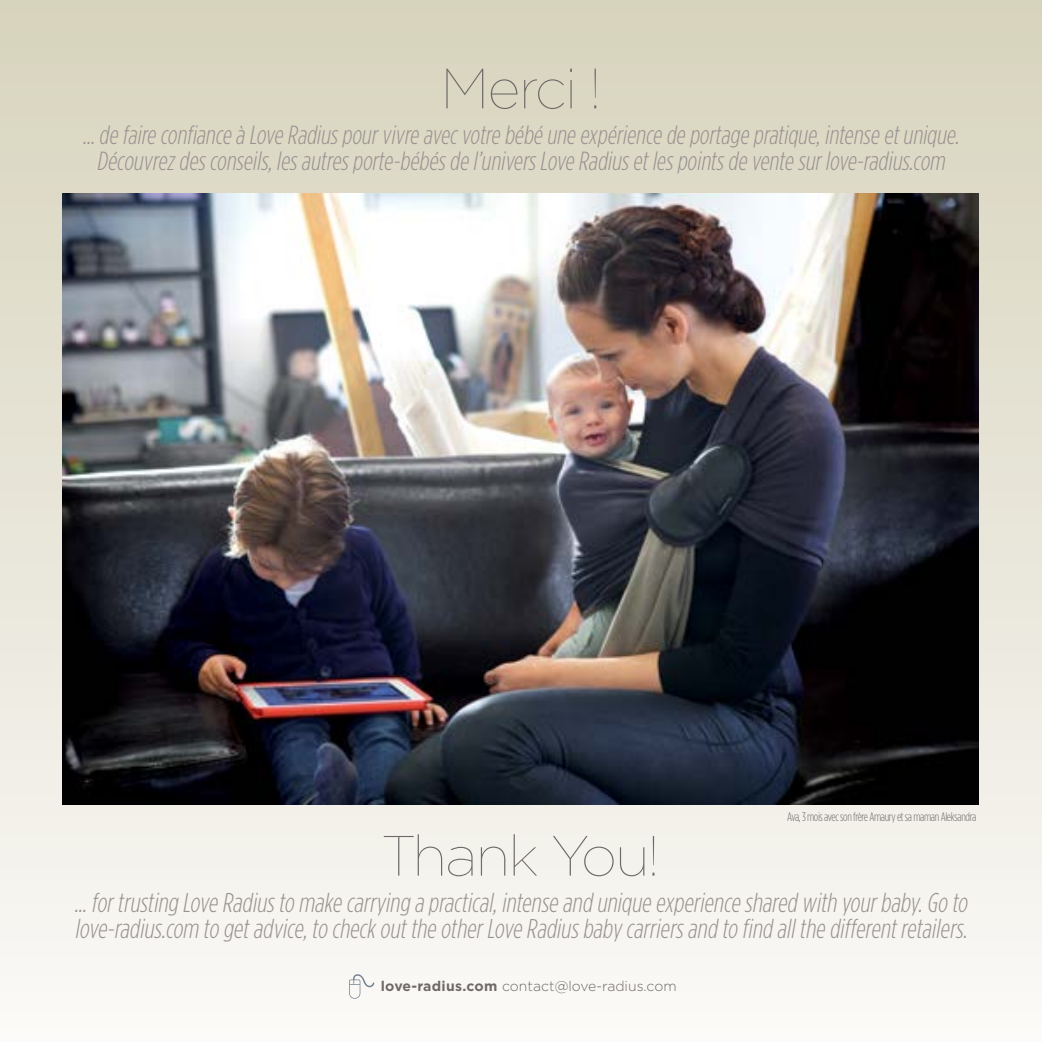
<style>
.page{position:relative;width:1042px;height:1042px;background:#fff}
.page>*{position:absolute;margin:0;border:0;box-sizing:border-box;transform-origin:0 0}
.t1{font:100 56.7px "Gotham";letter-spacing:-.03em;color:#6f6a6a}
.t2{font:italic 300 27.12px/25.9px "Gotham Condensed";color:#989190}
.t3{font:italic 300 26.25px/26.1px "Gotham Condensed";color:#989190;text-align:center}
.t4{font:300 14px "Gotham";color:#6f6a6a}
.t5{font:300 12.25px "Gotham Condensed";letter-spacing:-.03em;color:#6f6a6a}
.s1{font-weight:700}
</style>
<div class="page">
<div style="left:0;top:0;width:1042px;height:1042px;background:linear-gradient(to bottom,#d5d2bb,#f7f6f4)"></div>
<img style="left:63px;top:194px;width:916px;height:610px">
<svg style="left:349px;top:974px;width:25px;height:25px"></svg>
<h1 class="t1" style="left:440px;top:53px;width:162px">Merci !</h1>
<p class="t3" style="left:82px;top:121px;width:883px">...defaireconfianceàLoveRadiuspourvivreavecvotrebébéuneexpériencedeportagepratique,intenseetunique.<br>Découvrezdesconseils,lesautresporte-bébésdel’universLoveRadiusetlespointsdeventesurlove-radius.com</p>
<h1 class="t1" style="left:382px;top:821px;width:278px">Thank You!</h1>
<p class="t5" style="left:787px;top:810px;width:191px">Ava, 3 mois avec son frère Amaury et sa maman Aleksandra</p>
<p class="t2" style="left:74px;top:889px;width:900px">...fortrusting LoveRadiustomakecarrying apractical,intenseand uniqueexperienceshared with yourbaby.Goto love-radius.com togetadvice,tocheckouttheotherLoveRadiusbabycarriersand tofind allthedifferentretailers.</p>
<p class="t4" style="left:381px;top:977px;width:297px"><span class="s1">love-radius.com</span> contact@love-radius.com</p>
</div>
